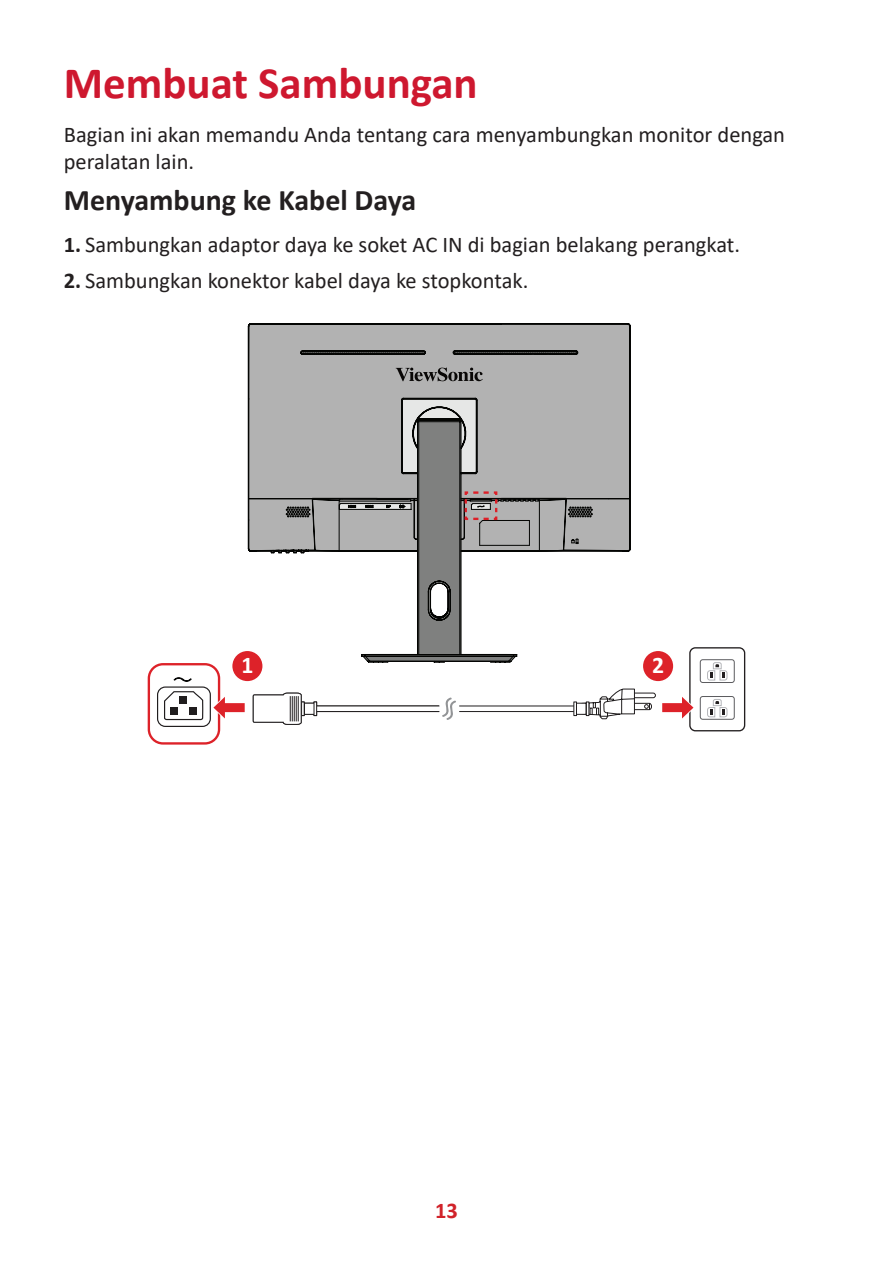
<style>
.page{position:relative;width:893px;height:1263px;background:#fff}
.page>*{position:absolute;margin:0;border:0;box-sizing:border-box;transform-origin:0 0}
.t1{font:700 45px "Calibri";color:#ce182f}
.t2{font:700 30px "Calibri";color:#231f20}
.t3{font:700 23.7px "Calibri";color:#fff}
.t4{font:22.5px/27px "Calibri";color:#231f20}
.t5{font:700 22.5px "Calibri";color:#d1232a}
.s1{font-weight:700}
</style>
<div class="page">
<div style="left:689px;top:647px;width:56px;height:84px;border:1px solid #231f20;border-radius:5px"></div>
<div style="left:700px;top:659px;width:35px;height:24px;border:1px solid #5c5c5f;border-radius:2px"></div>
<svg style="left:707px;top:662px;width:21px;height:19px"></svg>
<div style="left:700px;top:696px;width:35px;height:24px;border:1px solid #5c5c5f;border-radius:2px"></div>
<svg style="left:707px;top:699px;width:21px;height:19px"></svg>
<div style="left:232px;top:650px;width:31px;height:32px;background:#dd2229;border-radius:50%"></div>
<div style="left:231px;top:649px;width:33px;height:34px;border:2px solid #fff;border-radius:50%"></div>
<div style="left:642px;top:650px;width:32px;height:32px;background:#dd2229;border-radius:50%"></div>
<div style="left:641px;top:649px;width:34px;height:34px;border:2px solid #fff;border-radius:50%"></div>
<div style="left:148px;top:663px;width:72px;height:82px;border:2px solid #dd2229;border-radius:14px"></div>
<svg style="left:213px;top:693px;width:32px;height:29px"></svg>
<svg style="left:164px;top:691px;width:40px;height:30px"></svg>
<div style="left:170px;top:707px;width:7px;height:7px;background:#201d1e"></div>
<div style="left:190px;top:707px;width:7px;height:7px;background:#201d1e"></div>
<div style="left:180px;top:696px;width:7px;height:8px;background:#201d1e"></div>
<svg style="left:174px;top:677px;width:18px;height:5px"></svg>
<div style="left:157px;top:686px;width:54px;height:41px;border:1px solid #201d1e;border-radius:8px"></div>
<svg style="left:459px;top:706px;width:114px;height:6px"></svg>
<svg style="left:573px;top:689px;width:121px;height:33px"></svg>
<svg style="left:253px;top:693px;width:203px;height:32px"></svg>
<svg style="left:248px;top:324px;width:382px;height:227px;background:#a9a9a8"></svg>
<svg style="left:396px;top:368px;width:87px;height:13px"></svg>
<svg style="left:271px;top:419px;width:321px;height:243px"></svg>
<h1 class="t1" style="left:64px;top:51px;width:415px">Membuat Sambungan</h1>
<p class="t4" style="left:64px;top:120px;width:723px">Bagian ini akan memandu Anda tentang cara menyambungkan monitor dengan peralatan lain.</p>
<h2 class="t2" style="left:64px;top:178px;width:354px">Menyambung ke Kabel Daya</h2>
<p class="t4" style="left:64px;top:231px;width:678px"><span class="s1">1.</span> Sambungkan adaptor daya ke soket AC IN di bagian belakang perangkat.</p>
<p class="t4" style="left:64px;top:266px;width:466px"><span class="s1">2.</span> Sambungkan konektor kabel daya ke stopkontak.</p>
<p class="t3" style="left:241px;top:648px;width:14px">1</p>
<p class="t3" style="left:652px;top:648px;width:14px">2</p>
<p class="t5" style="left:435px;top:1194px;width:24px">13</p>
</div>
